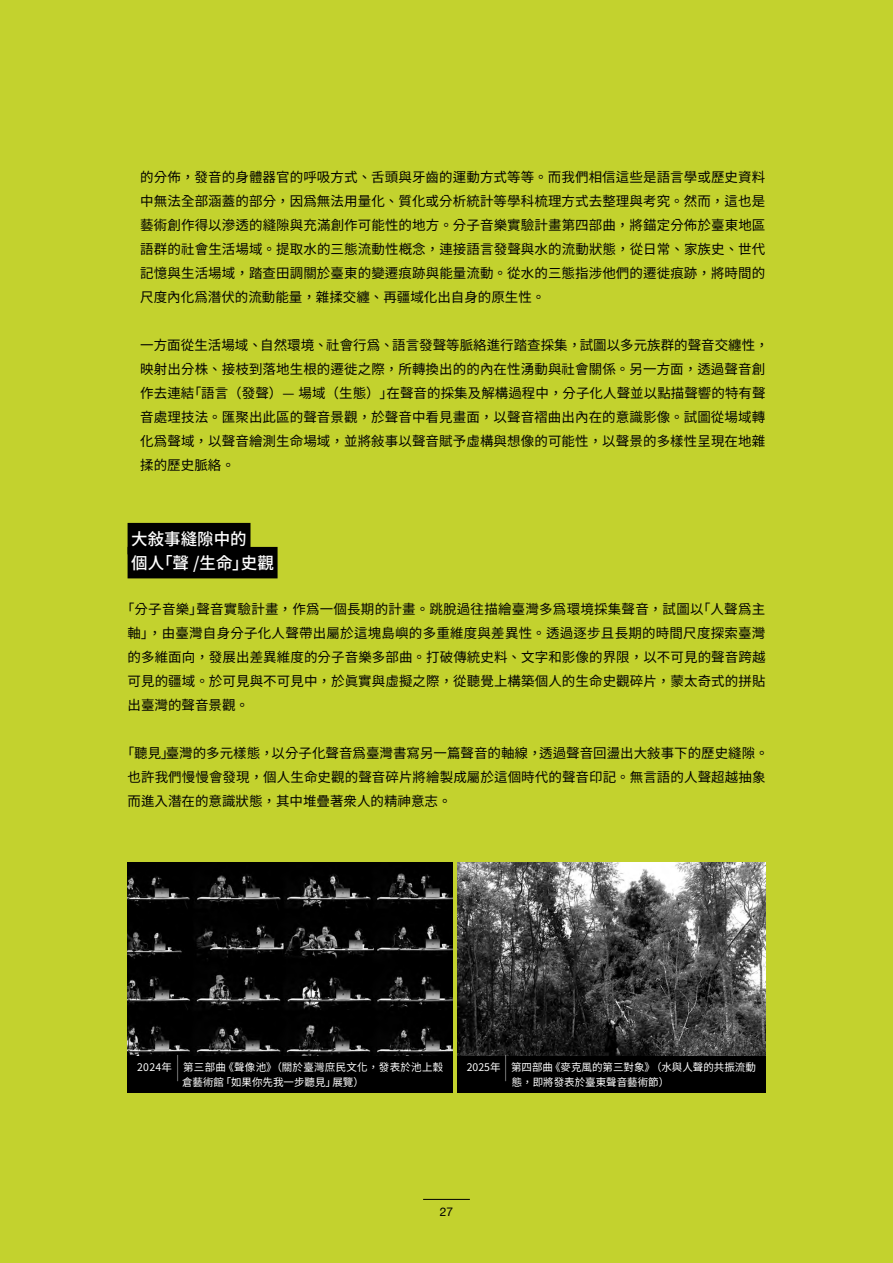
<style>
.page{position:relative;width:893px;height:1263px;background:#c3d22e}
.page>*{position:absolute;margin:0;border:0;box-sizing:border-box;transform-origin:0 0}
.t1{font:200 26.25px "Source Han Sans TCVF";color:#fff;scale:.4 1}
.t2{font:16.5px/24px "Gen Yo Gothic TW M";color:#fff}
.t3{font:13.5px/24px "Gen Yo Gothic TW R";letter-spacing:.005em;color:#000;text-align:justify}
.t4{font:12px "Helvetica Neue";color:#000}
.t5{font:200 10.5px/15px "Source Han Sans TCVF";color:#fff}
.t6{font:200 10.5px/15px "Source Han Sans TCVF";letter-spacing:.025em;color:#fff}
</style>
<div class="page">
<hr style="left:423px;top:1199px;width:47px;height:1px;background:#000">
<div style="left:128px;top:523px;width:122px;height:31px;background:#000"></div>
<div style="left:128px;top:547px;width:150px;height:31px;background:#000"></div>
<img style="left:128px;top:863px;width:325px;height:193px">
<div style="left:128px;top:1056px;width:325px;height:37px;background:#000"></div>
<img style="left:457px;top:863px;width:308px;height:193px">
<div style="left:457px;top:1056px;width:308px;height:37px;background:#000"></div>
<p class="t3" style="left:140px;top:165px;width:627px">的分佈，發音的身體器官的呼吸方式、舌頭與牙齒的運動方式等等。而我們相信這些是語言學或歷史資料中無法全部涵蓋的部分，因為無法用量化、質化或分析統計等學科梳理方式去整理與考究。然而，這也是藝術創作得以滲透的縫隙與充滿創作可能性的地方。分子音樂實驗計畫第四部曲，將錨定分佈於臺東地區語群的社會生活場域。提取水的三態流動性概念，連接語言發聲與水的流動狀態，從日常、家族史、世代記憶與生活場域，踏查田調關於臺東的變遷痕跡與能量流動。從水的三態指涉他們的遷徙痕跡，將時間的尺度內化爲潛伏的流動能量，雜揉交纏、再疆域化出自身的原生性。</p>
<p class="t3" style="left:140px;top:333px;width:630px;text-align:left">一方面從生活場域、自然環境、社會行為、語言發聲等脈絡進行踏查採集，試圖以多元族群的聲音交纏性，映射出分株、接枝到落地生根的遷徙之際，所轉換出的的內在性湧動與社會關係。另一方面，透過聲音創作去連結「語言（發聲）— 場域（生態）」在聲音的採集及解構過程中，分子化人聲並以點描聲響的特有聲音處理技法。匯聚出此區的聲音景觀，於聲音中看見畫面，以聲音褶曲出內在的意識影像。試圖從場域轉化為聲域，以聲音繪測生命場域，並將敘事以聲音賦予虛構與想像的可能性，以聲景的多樣性呈現在地雜揉的歷史脈絡。</p>
<p class="t2" style="left:131px;top:527px;width:144px">大敘事縫隙中的<br>個人「聲 /生命」史觀</p>
<p class="t3" style="left:128px;top:597px;width:639px">「分子音樂」聲音實驗計畫，作為一個長期的計畫。跳脫過往描繪臺灣多為環境採集聲音，試圖以「人聲為主軸」，由臺灣自身分子化人聲帶出屬於這塊島嶼的多重維度與差異性。透過逐步且長期的時間尺度探索臺灣的多維面向，發展出差異維度的分子音樂多部曲。打破傳統史料、文字和影像的界限，以不可見的聲音跨越可見的疆域。於可見與不可見中，於真實與虛擬之際，從聽覺上構築個人的生命史觀碎片，蒙太奇式的拼貼出臺灣的聲音景觀。</p>
<p class="t3" style="left:128px;top:741px;width:643px;text-align:left">「聽見」臺灣的多元樣態，以分子化聲音為臺灣書寫另一篇聲音的軸線，透過聲音回盪出大敘事下的歷史縫隙。也許我們慢慢會發現，個人生命史觀的聲音碎片將繪製成屬於這個時代的聲音印記。無言語的人聲超越抽象而進入潛在的意識狀態，其中堆疊著眾人的精神意志。</p>
<p class="t5" style="left:137px;top:1060px;width:36px">2024年</p>
<h1 class="t1" style="left:172px;top:1054px;width:28px">｜</h1>
<p class="t6" style="left:182px;top:1060px;width:263px">第三部曲《聲像池》 （關於臺灣庶民文化，發表於池上穀倉藝術館「如果你先我一步聽見」展覽）</p>
<p class="t5" style="left:467px;top:1060px;width:35px">2025年</p>
<h1 class="t1" style="left:500px;top:1054px;width:28px">｜</h1>
<p class="t5" style="left:511px;top:1060px;width:246px">第四部曲《麥克風的第三對象》 （水與人聲的共振流動態，即將發表於臺東聲音藝術節）</p>
<p class="t4" style="left:440px;top:1203px;width:15px">27</p>
</div>
